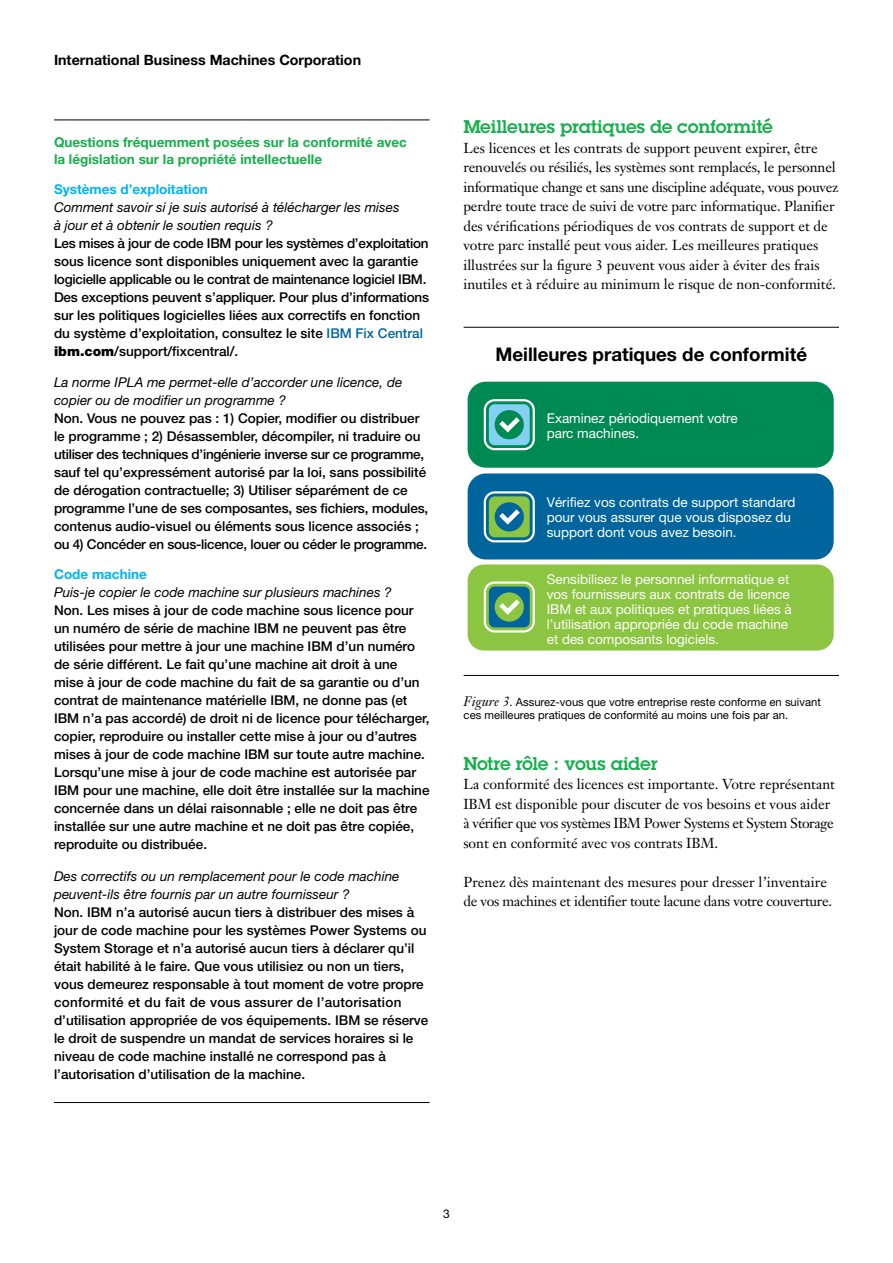
<style>
.page{position:relative;width:893px;height:1263px;background:#fff}
.page>*{position:absolute;margin:0;border:0;box-sizing:border-box;transform-origin:0 0}
.t1{font:700 18.75px "Helvetica Neue";color:#000}
.t2{font:18px "Lubalin Demifor IBM";color:#16af4b}
.t3{font:14.25px/19.5px "Janson Text LT Pro";color:#000}
.t4{font:14.25px/19.5px "Janson Text LT Pro";letter-spacing:-.02em;color:#000}
.t5{font:700 14.25px "Helvetica Neue";color:#000}
.t6{font:500 13.5px/18px "Helvetica Neue";color:#000}
.t7{font:13.5px/15px "Helvetica Neue";color:#fff}
.t8{font:italic 13.5px/18px "Helvetica Neue";color:#000}
.t9{font:700 13.5px/16.5px "Helvetica Neue";color:#16af4b}
.t10{font:700 13.5px "Helvetica Neue";color:#00b3ef}
.t11{font:12px "Helvetica Neue";color:#000}
.t12{font:11.25px/13.5px "Helvetica Neue";color:#000}
.s1{color:#00649d}
.s2{font-weight:900}
.s3{font-family:"Janson Text LT Pro";font-style:italic;font-size:13.5px}
</style>
<div class="page">
<hr style="left:464px;top:327px;width:375px;height:1px;background:#000">
<div style="left:468px;top:382px;width:366px;height:86px;background:#008a53;border-radius:18px"></div>
<svg style="left:484px;top:399px;width:51px;height:51px"></svg>
<div style="left:468px;top:473px;width:366px;height:86px;background:#01659d;border-radius:18px"></div>
<div style="left:468px;top:564px;width:366px;height:86px;background:#8cc541;border-radius:16px"></div>
<svg style="left:484px;top:491px;width:51px;height:51px"></svg>
<svg style="left:484px;top:581px;width:51px;height:51px"></svg>
<hr style="left:464px;top:675px;width:375px;height:1px;background:#000">
<hr style="left:54px;top:120px;width:376px;height:1px;background:#000">
<hr style="left:54px;top:1102px;width:376px;height:1px;background:#000">
<p class="t5" style="left:54px;top:51px;width:309px">International Business Machines Corporation</p>
<p class="t9" style="left:54px;top:134px;width:354px">Questions fréquemment posées sur la conformité avec la législation sur la propriété intellectuelle</p>
<p class="t10" style="left:54px;top:181px;width:155px">Systèmes d’exploitation</p>
<p class="t8" style="left:54px;top:198px;width:347px">Comment savoir si je suis autorisé à télécharger les mises à jour et à obtenir le soutien requis ?</p>
<p class="t6" style="left:54px;top:234px;width:377px">Les mises à jour de code IBM pour les systèmes d’exploitation sous licence sont disponibles uniquement avec la garantie logicielle applicable ou le contrat de maintenance logiciel IBM.<br>Des exceptions peuvent s’appliquer. Pour plus d’informations sur les politiques logicielles liées aux correctifs en fonction du système d’exploitation, consultez le site <span class="s1">IBM Fix Central </span><span class="s2">ibm.com</span>/support/fixcentral/.</p>
<p class="t8" style="left:54px;top:373px;width:350px">La norme IPLA me permet-elle d’accorder une licence, de copier ou de modifier un programme ?</p>
<p class="t6" style="left:54px;top:409px;width:376px">Non. Vous ne pouvez pas : 1) Copier, modifier ou distribuer le programme ; 2) Désassembler, décompiler, ni traduire ou utiliser des techniques d’ingénierie inverse sur ce programme, sauf tel qu’expressément autorisé par la loi, sans possibilité de dérogation contractuelle; 3) Utiliser séparément de ce programme l’une de ses composantes, ses fichiers, modules, contenus audio-visuel ou éléments sous licence associés ; ou 4) Concéder en sous-licence, louer ou céder le programme.</p>
<p class="t10" style="left:54px;top:566px;width:94px">Code machine</p>
<p class="t8" style="left:54px;top:583px;width:339px">Puis-je copier le code machine sur plusieurs machines ?</p>
<p class="t6" style="left:54px;top:601px;width:377px">Non. Les mises à jour de code machine sous licence pour un numéro de série de machine IBM ne peuvent pas être utilisées pour mettre à jour une machine IBM d’un numéro de série différent. Le fait qu’une machine ait droit à une mise à jour de code machine du fait de sa garantie ou d’un contrat de maintenance matérielle IBM, ne donne pas (et IBM n’a pas accordé) de droit ni de licence pour télécharger, copier, reproduire ou installer cette mise à jour ou d’autres mises à jour de code machine IBM sur toute autre machine.<br>Lorsqu’une mise à jour de code machine est autorisée par IBM pour une machine, elle doit être installée sur la machine concernée dans un délai raisonnable ; elle ne doit pas être installée sur une autre machine et ne doit pas être copiée, reproduite ou distribuée.</p>
<p class="t8" style="left:54px;top:867px;width:347px">Des correctifs ou un remplacement pour le code machine peuvent-ils être fournis par un autre fournisseur ?</p>
<p class="t6" style="left:54px;top:903px;width:376px">Non. IBM n’a autorisé aucun tiers à distribuer des mises à jour de code machine pour les systèmes Power Systems ou System Storage et n’a autorisé aucun tiers à déclarer qu’il était habilité à le faire. Que vous utilisiez ou non un tiers, vous demeurez responsable à tout moment de votre propre conformité et du fait de vous assurer de l’autorisation d’utilisation appropriée de vos équipements. IBM se réserve le droit de suspendre un mandat de services horaires si le niveau de code machine installé ne correspond pas à l’autorisation d’utilisation de la machine.</p>
<h2 class="t2" style="left:463px;top:115px;width:311px">Meilleures pratiques de conformité</h2>
<p class="t3" style="left:463px;top:138px;width:376px">Les licences et les contrats de support peuvent expirer, être renouvelés ou résiliés, les systèmes sont remplacés, le personnel informatique change et sans une discipline adéquate, vous pouvez perdre toute trace de suivi de votre parc informatique. Planifier des vérifications périodiques de vos contrats de support et de votre parc installé peut vous aider. Les meilleures pratiques illustrées sur la figure 3 peuvent vous aider à éviter des frais inutiles et à réduire au minimum le risque de non-conformité.</p>
<h1 class="t1" style="left:495px;top:342px;width:313px">Meilleures pratiques de conformité</h1>
<p class="t7" style="left:547px;top:410px;width:192px">Examinez périodiquement votre parc machines.</p>
<p class="t7" style="left:547px;top:494px;width:250px">Vérifiez vos contrats de support standard pour vous assurer que vous disposez du support dont vous avez besoin.</p>
<p class="t7" style="left:547px;top:571px;width:247px">Sensibilisez le personnel informatique et vos fournisseurs aux contrats de licence IBM et aux politiques et pratiques liées à l’utilisation appropriée du code machine et des composants logiciels.</p>
<p class="t12" style="left:464px;top:695px;width:359px"><span class="s3">Figure 3</span>. Assurez-vous que votre entreprise reste conforme en suivant ces meilleures pratiques de conformité au moins une fois par an.</p>
<h2 class="t2" style="left:463px;top:751px;width:195px">Notre rôle : vous aider</h2>
<p class="t3" style="left:463px;top:774px;width:373px">La conformité des licences est importante. Votre représentant IBM est disponible pour discuter de vos besoins et vous aider à vérifier que vos systèmes IBM Power Systems et System Storage sont en conformité avec vos contrats IBM.</p>
<p class="t4" style="left:463px;top:872px;width:370px">Prenez dès maintenant des mesures pour dresser l’inventaire de vos machines et identifier toute lacune dans votre couverture.</p>
<p class="t11" style="left:443px;top:1207px;width:8px">3</p>
</div>
